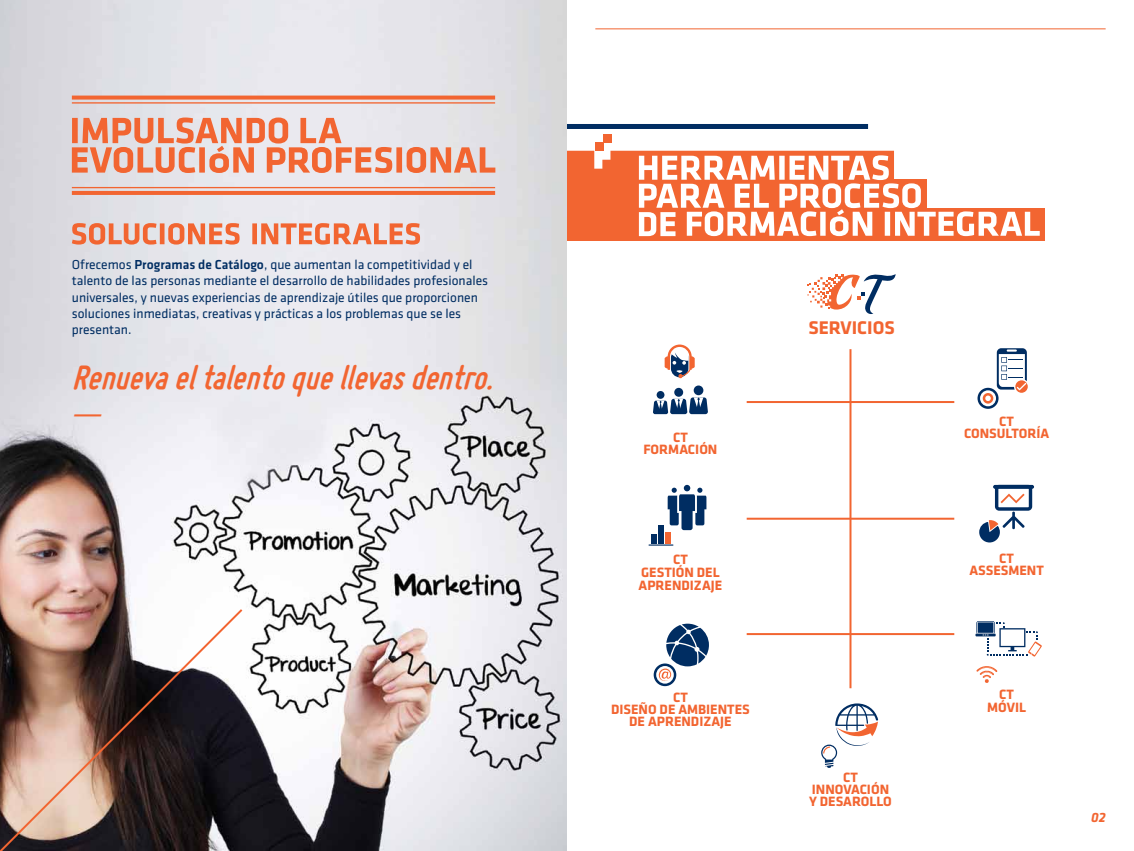
<style>
.page{position:relative;width:1134px;height:851px;background:#fff}
.page>*{position:absolute;margin:0;border:0;box-sizing:border-box;transform-origin:0 0}
.t1{font:italic 700 36px "Miso";color:#f26531}
.t2{font:italic 36px "Adobe Caslon Pro";color:#f26531}
.t3{font:700 19px "Klavika";color:#f26531}
.t4{font:700 14px/12px "Klavika";color:#f26531;text-align:center}
.t5{font:italic 700 14px "Klavika";color:#f26531}
.t6{font:13.5px/16.2px "Klavika";color:#002d62}
.s1{font-weight:500}
</style>
<div class="page">
<hr style="left:595px;top:28px;width:511px;height:1px;background:#f26531">
<img style="left:0;top:0;width:567px;height:850px">
<div style="left:567px;top:124px;width:301px;height:5px;background:#002d62"></div>
<svg style="left:0;top:607px;width:244px;height:243px;background:#76645e"></svg>
<div style="left:567px;top:208px;width:478px;height:33px;background:#f26531"></div>
<div style="left:604px;top:134px;width:8px;height:8px;background:#f26531"></div>
<div style="left:595px;top:142px;width:9px;height:9px;background:#f26531"></div>
<svg style="left:807px;top:274px;width:89px;height:40px"></svg>
<svg style="left:665px;top:344px;width:30px;height:34px"></svg>
<div style="left:694px;top:385px;width:9px;height:10px;background:#002d62;border-radius:50%"></div>
<div style="left:674px;top:388px;width:9px;height:8px;background:#002d62;border-radius:50%"></div>
<div style="left:657px;top:391px;width:7px;height:8px;background:#002d62;border-radius:50%"></div>
<svg style="left:653px;top:397px;width:55px;height:17px"></svg>
<svg style="left:977px;top:348px;width:51px;height:61px"></svg>
<svg style="left:821px;top:703px;width:57px;height:64px"></svg>
<svg style="left:648px;top:544px;width:25px;height:1px"></svg>
<div style="left:651px;top:534px;width:5px;height:9px;background:#002d62"></div>
<div style="left:658px;top:525px;width:5px;height:18px;background:#002d62"></div>
<div style="left:665px;top:532px;width:6px;height:11px;background:#f26531"></div>
<svg style="left:668px;top:485px;width:38px;height:45px"></svg>
<svg style="left:976px;top:666px;width:21px;height:17px"></svg>
<hr style="left:975px;top:633px;width:21px;height:3px;background:#002d62">
<svg style="left:976px;top:621px;width:66px;height:35px"></svg>
<hr style="left:993px;top:485px;width:41px;height:3px;background:#002d62;border-radius:2px">
<svg style="left:979px;top:485px;width:53px;height:57px"></svg>
<svg style="left:654px;top:623px;width:55px;height:63px"></svg>
<svg style="left:567px;top:151px;width:473px;height:85px"></svg>
<svg style="left:252px;top:223px;width:168px;height:21px;background:#eda48b"></svg>
<svg style="left:72px;top:223px;width:168px;height:21px;background:#eaa188"></svg>
<svg style="left:72px;top:95px;width:423px;height:4px;background:#f0764b"></svg>
<hr style="left:72px;top:102px;width:423px;height:1px;background:#f26531">
<hr style="left:72px;top:187px;width:423px;height:1px;background:#f26531">
<hr style="left:72px;top:191px;width:423px;height:4px;background:#f26531">
<svg style="left:72px;top:117px;width:423px;height:56px;background:#eab4a3"></svg>
<hr style="left:849px;top:349px;width:2px;height:339px;background:#f26531">
<hr style="left:747px;top:401px;width:207px;height:2px;background:#f26531">
<hr style="left:747px;top:517px;width:207px;height:2px;background:#f26531">
<hr style="left:747px;top:633px;width:207px;height:2px;background:#f26531">
<p class="t6" style="left:72px;top:256px;width:418px">Ofrecemos <span class="s1">Programas de Catálogo</span>, que aumentan la competitividad y el talento de las personas mediante el desarrollo de habilidades profesionales universales, y nuevas experiencias de aprendizaje útiles que proporcionen soluciones inmediatas, creativas y prácticas a los problemas que se les presentan.</p>
<h1 class="t1" style="left:72px;top:357px;width:433px">Renuevaeltalentoquellevasdentro.</h1>
<h1 class="t2" style="left:72px;top:392px;width:45px">-</h1>
<p class="t4" style="left:643px;top:431px;width:75px">CT<br>FORMACIÓN</p>
<p class="t4" style="left:639px;top:552px;width:85px;line-height:13px">CT<br>GESTIÓN DEL<br>APRENDIZAJE</p>
<p class="t4" style="left:611px;top:690px;width:140px">CT<br>DISEÑO DE AMBIENTES<br>DE APRENDIZAJE</p>
<h2 class="t3" style="left:808px;top:314px;width:88px">SERVICIOS</h2>
<p class="t4" style="left:809px;top:770px;width:84px">CT<br>INNOVACIÓN<br>Y DESAROLLO</p>
<p class="t4" style="left:964px;top:415px;width:87px">CT<br>CONSULTORÍA</p>
<p class="t4" style="left:969px;top:552px;width:76px">CT<br>ASSESMENT</p>
<p class="t4" style="left:987px;top:686px;width:40px;line-height:13px">CT<br>MÓVIL</p>
<p class="t5" style="left:1091px;top:807px;width:16px">02</p>
</div>
